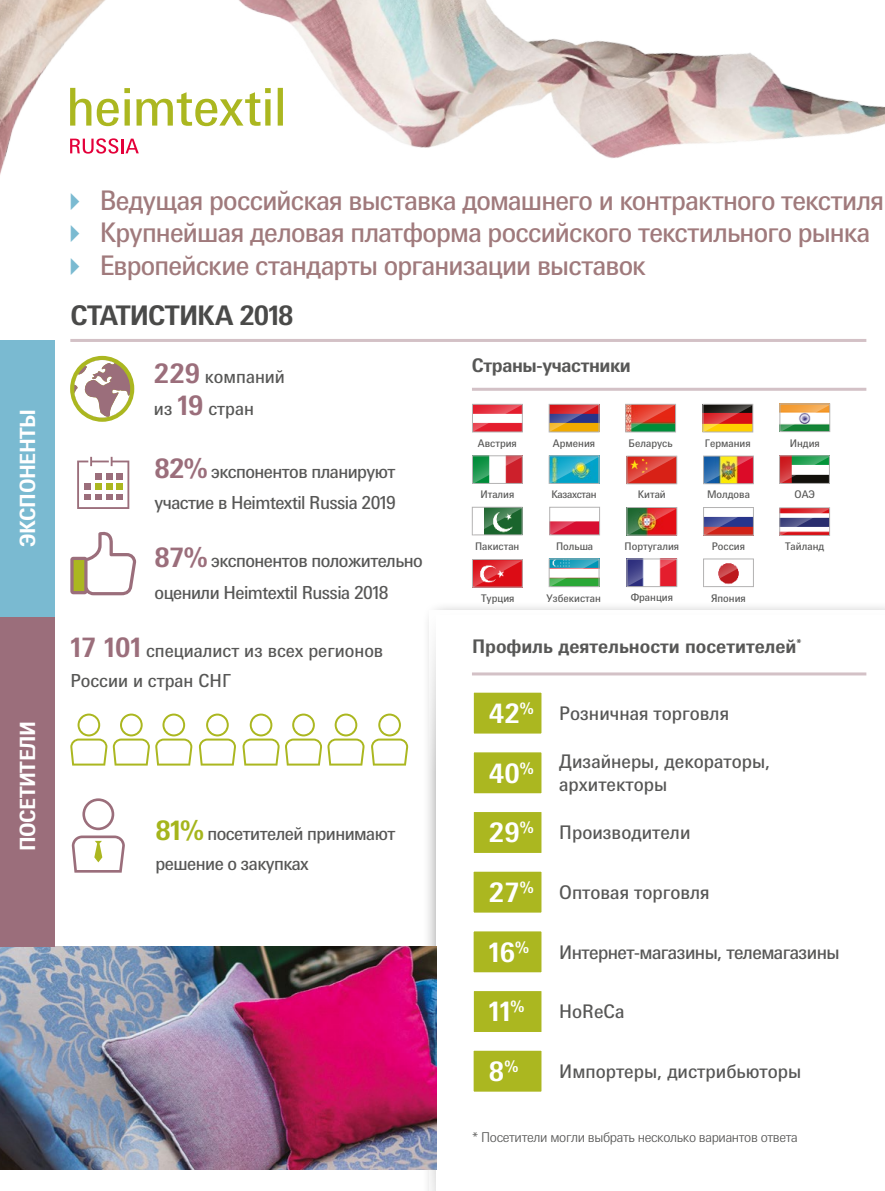
<style>
.page{position:relative;width:885px;height:1191px;background:#fff}
.page>*{position:absolute;margin:0;border:0;box-sizing:border-box;transform-origin:0 0}
.t1{font:27px/50.4px "Messe Univers";letter-spacing:-.025em;color:#a07a7c}
.t2{font:700 27px "Messe Univers";color:#fff}
.t3{font:700 21px "Messe Univers";letter-spacing:-.02em;color:#fff}
.t4{font:18.75px/22.5px "Messe Univers";color:#575756}
.t5{font:700 18.75px "Messe Univers";color:#575756}
.t6{font:18.75px "Messe Univers";letter-spacing:-.03em;color:#575756}
.t7{font:700 18.75px "Messe Univers";letter-spacing:-.02em;color:#575756}
.t8{font:18px/30.2px "Messe Univers";letter-spacing:-.03em;color:#575756}
.t9{font:18px/32.4px "Messe Univers";color:#575756}
.t10{font:300 13.5px "Messe Univers";letter-spacing:-.03em;color:#575756}
.t11{font:10.5px "Messe Univers";color:#575756}
.t12{font:10.5px "Messe Univers";letter-spacing:-.03em;color:#575756}
.s1{color:#7abad1}
.s2{font-weight:700;color:#4a4a49}
.s3{font-weight:700;font-size:27px;color:#9b6e7b}
.s4{font-weight:700;font-size:27px;color:#a5b51c}
</style>
<div class="page">
<div style="left:421px;top:601px;width:463px;height:590px;background:#000;opacity:.4"></div>
<div style="left:436px;top:615px;width:448px;height:576px;background:#fff"></div>
<div style="left:429px;top:610px;width:455px;height:164px;background:#fff"></div>
<div style="left:429px;top:1092px;width:455px;height:99px;background:#fff"></div>
<img style="left:0;top:0;width:884px;height:502px">
<img style="left:0;top:71px;width:32px;height:137px">
<img style="left:0;top:946px;width:436px;height:223px">
<div style="left:0;top:340px;width:54px;height:277px;background:#7abad1"></div>
<div style="left:0;top:617px;width:54px;height:329px;background:#9b6e7b"></div>
<svg style="left:70px;top:356px;width:64px;height:66px"></svg>
<svg style="left:70px;top:531px;width:66px;height:64px"></svg>
<svg style="left:77px;top:457px;width:52px;height:52px"></svg>
<div style="left:116px;top:494px;width:7px;height:6px;background:#9b6e7b"></div>
<svg style="left:70px;top:713px;width:37px;height:52px"></svg>
<svg style="left:242px;top:713px;width:37px;height:52px"></svg>
<svg style="left:113px;top:713px;width:79px;height:52px"></svg>
<svg style="left:285px;top:713px;width:79px;height:52px"></svg>
<svg style="left:199px;top:713px;width:37px;height:52px"></svg>
<svg style="left:371px;top:713px;width:37px;height:52px"></svg>
<div style="left:625px;top:404px;width:50px;height:28px;border:1px solid #b3b2b2"></div>
<svg style="left:626px;top:404px;width:49px;height:28px"></svg>
<div style="left:626px;top:558px;width:51px;height:29px;border:1px solid #b3b2b2"></div>
<svg style="left:627px;top:558px;width:50px;height:28px"></svg>
<div style="left:626px;top:507px;width:51px;height:28px;border:1px solid #b3b2b2"></div>
<svg style="left:627px;top:508px;width:50px;height:27px"></svg>
<div style="left:626px;top:456px;width:51px;height:28px;border:1px solid #b3b2b2"></div>
<svg style="left:627px;top:456px;width:50px;height:27px"></svg>
<div style="left:779px;top:403px;width:51px;height:29px;border:1px solid #b3b2b2"></div>
<svg style="left:780px;top:404px;width:50px;height:28px"></svg>
<div style="left:779px;top:507px;width:50px;height:29px;border:1px solid #b3b2b2"></div>
<svg style="left:780px;top:508px;width:49px;height:28px"></svg>
<div style="left:779px;top:455px;width:50px;height:29px;border:1px solid #b3b2b2"></div>
<svg style="left:780px;top:456px;width:49px;height:28px"></svg>
<div style="left:472px;top:404px;width:50px;height:28px;border:1px solid #b3b2b2"></div>
<svg style="left:473px;top:404px;width:49px;height:28px"></svg>
<div style="left:472px;top:559px;width:50px;height:28px;border:1px solid #b3b2b2"></div>
<svg style="left:473px;top:560px;width:49px;height:27px"></svg>
<svg style="left:472px;top:507px;width:50px;height:28px"></svg>
<div style="left:472px;top:455px;width:50px;height:29px;border:1px solid #b3b2b2"></div>
<svg style="left:473px;top:456px;width:49px;height:28px"></svg>
<div style="left:548px;top:404px;width:51px;height:28px;border:1px solid #b3b2b2"></div>
<svg style="left:549px;top:404px;width:50px;height:28px"></svg>
<div style="left:548px;top:558px;width:51px;height:29px;border:1px solid #b3b2b2"></div>
<svg style="left:549px;top:559px;width:50px;height:28px"></svg>
<div style="left:549px;top:507px;width:51px;height:28px;border:1px solid #b3b2b2"></div>
<svg style="left:550px;top:507px;width:50px;height:28px"></svg>
<div style="left:548px;top:455px;width:51px;height:29px;border:1px solid #b3b2b2"></div>
<svg style="left:549px;top:456px;width:50px;height:28px"></svg>
<div style="left:702px;top:404px;width:51px;height:28px;border:1px solid #b3b2b2"></div>
<svg style="left:703px;top:404px;width:49px;height:28px"></svg>
<div style="left:703px;top:558px;width:50px;height:29px;border:1px solid #b3b2b2"></div>
<svg style="left:704px;top:559px;width:49px;height:28px"></svg>
<div style="left:703px;top:507px;width:50px;height:28px;border:1px solid #b3b2b2"></div>
<svg style="left:704px;top:508px;width:49px;height:27px"></svg>
<div style="left:703px;top:456px;width:50px;height:28px;border:1px solid #b3b2b2"></div>
<svg style="left:704px;top:456px;width:49px;height:28px"></svg>
<hr style="left:472px;top:388px;width:394px;height:3px;background:#d3c1c6">
<hr style="left:70px;top:339px;width:796px;height:3px;background:#d3c1c6">
<hr style="left:472px;top:672px;width:394px;height:3px;background:#d3c1c6">
<svg style="left:72px;top:798px;width:53px;height:74px"></svg>
<div style="left:473px;top:692px;width:69px;height:42px;background:#abb720"></div>
<div style="left:472px;top:691px;width:71px;height:44px;border:2px solid #fff"></div>
<div style="left:473px;top:751px;width:69px;height:43px;background:#abb720"></div>
<div style="left:472px;top:751px;width:71px;height:43px;border:2px solid #fff"></div>
<div style="left:473px;top:811px;width:69px;height:42px;background:#abb720"></div>
<div style="left:472px;top:810px;width:71px;height:44px;border:2px solid #fff"></div>
<div style="left:473px;top:871px;width:69px;height:42px;background:#abb720"></div>
<div style="left:472px;top:870px;width:71px;height:44px;border:2px solid #fff"></div>
<div style="left:473px;top:930px;width:69px;height:43px;background:#abb720"></div>
<div style="left:472px;top:930px;width:71px;height:43px;border:2px solid #fff"></div>
<div style="left:473px;top:990px;width:69px;height:42px;background:#abb720"></div>
<div style="left:472px;top:989px;width:71px;height:44px;border:2px solid #fff"></div>
<div style="left:473px;top:1050px;width:69px;height:42px;background:#abb720"></div>
<div style="left:472px;top:1049px;width:71px;height:44px;border:2px solid #fff"></div>
<svg style="left:70px;top:88px;width:21px;height:38px"></svg>
<svg style="left:97px;top:88px;width:33px;height:38px"></svg>
<svg style="left:136px;top:88px;width:135px;height:38px"></svg>
<svg style="left:277px;top:88px;width:6px;height:38px"></svg>
<svg style="left:70px;top:138px;width:69px;height:16px"></svg>
<p class="t3" style="left:15px;top:547px;width:140px;rotate:-90deg">ЭКСПОНЕНТЫ</p>
<p class="t3" style="left:15px;top:851px;width:132px;rotate:-90deg">ПОСЕТИТЕЛИ</p>
<p class="t1" style="left:61px;top:174px;width:824px"><span class="s1">✔</span> Ведущая российская выставка домашнего и контрактного текстиля</p>
<p class="t1" style="left:61px;top:207px;width:811px"><span class="s1">✔</span> Крупнейшая деловая платформа российского текстильного рынка</p>
<p class="t1" style="left:70px;top:239px;width:577px;text-indent:-10px"><span class="s1">✔</span> Европейские стандарты организации выставок<br><span class="s2">СТАТИСТИКА 2018</span></p>
<p class="t9" style="left:154px;top:360px;width:132px"><span class="s3">229</span> компаний из <span class="s3">19</span> стран</p>
<p class="t7" style="left:472px;top:354px;width:160px">Страны-участники</p>
<p class="t8" style="left:154px;top:456px;width:243px"><span class="s3">82%</span> экспонентов планируют участие в Heimtextil Russia 2019</p>
<p class="t8" style="left:154px;top:544px;width:270px;line-height:31.8px"><span class="s3">87%</span> экспонентов положительно оценили Heimtextil Russia 2018</p>
<p class="t9" style="left:70px;top:635px;width:314px;line-height:30.2px"><span class="s3">17 101</span> специалист из всех регионов<br>России и стран СНГ</p>
<p class="t8" style="left:156px;top:818px;width:241px"><span class="s4">81%</span> посетителей принимают решение о закупках</p>
<p class="t11" style="left:478px;top:436px;width:41px">Австрия</p>
<p class="t11" style="left:553px;top:436px;width:44px">Армения</p>
<p class="t11" style="left:628px;top:436px;width:45px">Беларусь</p>
<p class="t11" style="left:705px;top:437px;width:47px">Германия</p>
<p class="t11" style="left:789px;top:436px;width:32px">Индия</p>
<p class="t11" style="left:480px;top:488px;width:36px">Италия</p>
<p class="t12" style="left:551px;top:488px;width:47px">Казахстан</p>
<p class="t11" style="left:637px;top:488px;width:29px">Китай</p>
<p class="t11" style="left:707px;top:488px;width:44px">Молдова</p>
<p class="t11" style="left:794px;top:488px;width:22px">ОАЭ</p>
<p class="t11" style="left:475px;top:539px;width:46px">Пакистан</p>
<p class="t11" style="left:556px;top:539px;width:39px">Польша</p>
<p class="t11" style="left:624px;top:539px;width:56px">Португалия</p>
<p class="t11" style="left:711px;top:539px;width:35px">Россия</p>
<p class="t11" style="left:785px;top:540px;width:41px">Тайланд</p>
<p class="t11" style="left:481px;top:592px;width:35px">Турция</p>
<p class="t11" style="left:546px;top:591px;width:56px">Узбекистан</p>
<p class="t11" style="left:630px;top:591px;width:44px">Франция</p>
<p class="t11" style="left:711px;top:591px;width:36px">Япония</p>
<p class="t5" style="left:472px;top:634px;width:331px">Профиль деятельности посетителей<sup>*</sup></p>
<p class="t2" style="left:489px;top:696px;width:46px">42<sup>%</sup></p>
<p class="t4" style="left:559px;top:701px;width:171px">Розничная торговля</p>
<p class="t4" style="left:559px;top:750px;width:212px">Дизайнеры, декораторы, архитекторы</p>
<p class="t2" style="left:489px;top:756px;width:46px">40<sup>%</sup></p>
<p class="t2" style="left:489px;top:816px;width:46px">29<sup>%</sup></p>
<p class="t4" style="left:559px;top:821px;width:133px">Производители</p>
<p class="t2" style="left:489px;top:875px;width:46px">27<sup>%</sup></p>
<p class="t4" style="left:559px;top:880px;width:152px">Оптовая торговля</p>
<p class="t2" style="left:489px;top:935px;width:42px">16<sup>%</sup></p>
<p class="t6" style="left:559px;top:940px;width:282px">Интернет-магазины, телемагазины</p>
<p class="t2" style="left:489px;top:995px;width:37px">11<sup>%</sup></p>
<p class="t4" style="left:559px;top:1000px;width:67px">HoReCa</p>
<p class="t2" style="left:489px;top:1054px;width:31px">8<sup>%</sup></p>
<p class="t4" style="left:559px;top:1059px;width:244px">Импортеры, дистрибьюторы</p>
<p class="t10" style="left:472px;top:1128px;width:327px">* Посетители могли выбрать несколько вариантов ответа</p>
</div>
